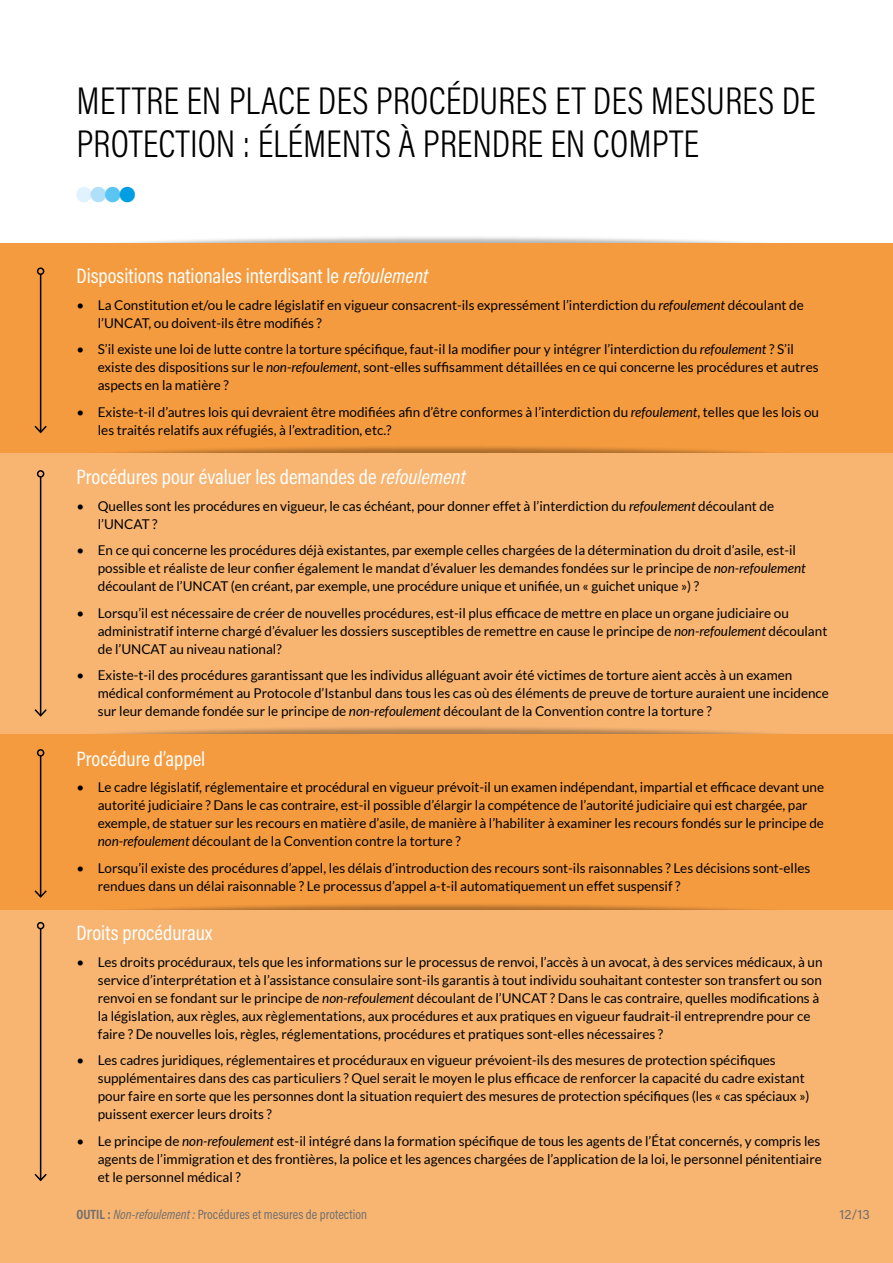
<style>
.page{position:relative;width:893px;height:1263px;background:#fff}
.page>*{position:absolute;margin:0;border:0;box-sizing:border-box;transform-origin:0 0}
.t1{font:300 39px/43.5px "Acumin Pro Cond";color:#000}
.t2{font:21px "Acumin Pro Cond";color:#fff}
.t3{font:13.5px/18px "Lato";color:#000}
.t4{font:13.5px "Acumin Pro Cond";color:#706f6f}
.t5{font:13.5px "Acumin Pro";color:#706f6f}
.s1{font-style:italic}
.s2{font-weight:700}
</style>
<div class="page">
<div style="left:54px;top:235px;width:773px;height:34px;background:#000;opacity:.3"></div>
<div style="left:0;top:244px;width:893px;height:406px;background:#f59b3f"></div>
<div style="left:54px;top:445px;width:773px;height:34px;background:#000;opacity:.3"></div>
<div style="left:0;top:453px;width:893px;height:323px;background:#f8b572"></div>
<div style="left:54px;top:725px;width:773px;height:34px;background:#000;opacity:.3"></div>
<div style="left:0;top:734px;width:893px;height:215px;background:#f59b3f"></div>
<div style="left:54px;top:902px;width:773px;height:34px;background:#000;opacity:.3"></div>
<div style="left:0;top:911px;width:893px;height:352px;background:#f8b572"></div>
<hr style="left:40px;top:274px;width:1px;height:158px;background:#000">
<svg style="left:34px;top:424px;width:13px;height:10px"></svg>
<div style="left:37px;top:267px;width:7px;height:8px;border:2px solid #000;border-radius:50%"></div>
<hr style="left:40px;top:477px;width:1px;height:239px;background:#000">
<svg style="left:34px;top:707px;width:13px;height:10px"></svg>
<div style="left:37px;top:470px;width:7px;height:8px;border:2px solid #000;border-radius:50%"></div>
<hr style="left:40px;top:756px;width:1px;height:141px;background:#000">
<svg style="left:34px;top:889px;width:13px;height:9px"></svg>
<div style="left:37px;top:749px;width:7px;height:7px;border:2px solid #000;border-radius:50%"></div>
<hr style="left:40px;top:929px;width:1px;height:251px;background:#000">
<svg style="left:34px;top:1172px;width:13px;height:10px"></svg>
<div style="left:37px;top:922px;width:7px;height:7px;border:2px solid #000;border-radius:50%"></div>
<h1 class="t1" style="left:77px;top:78px;width:741px">METTRE EN PLACE DES PROCÉDURES ET DES MESURES DE<br>PROTECTION : ÉLÉMENTS À PRENDRE EN COMPTE</h1>
<h2 class="t2" style="left:77px;top:262px;width:353px">Dispositions nationales interdisant le <span class="s1">refoulement</span></h2>
<p class="t3" style="left:98px;top:296px;width:707px;text-indent:-21px">• La Constitution et/ou le cadre législatif en vigueur consacrent-ils expressément l’interdiction du <span class="s1">refoulement</span> découlant de l’UNCAT, ou doivent-ils être modifiés ?</p>
<p class="t3" style="left:98px;top:340px;width:722px;text-indent:-21px">• S’il existe une loi de lutte contre la torture spécifique, faut-il la modifier pour y intégrer l’interdiction du <span class="s1">refoulement</span> ? S’il existe des dispositions sur le <span class="s1">non-refoulement</span>, sont-elles suffisamment détaillées en ce qui concerne les procédures et autres aspects en la matière ?</p>
<p class="t3" style="left:98px;top:403px;width:723px;text-indent:-21px">• Existe-t-il d’autres lois qui devraient être modifiées afin d’être conformes à l’interdiction du <span class="s1">refoulement</span>, telles que les lois ou les traités relatifs aux réfugiés, à l’extradition, etc.?</p>
<h2 class="t2" style="left:77px;top:463px;width:391px">Procédures pour évaluer les demandes de <span class="s1">refoulement</span></h2>
<p class="t3" style="left:98px;top:497px;width:678px;text-indent:-21px">• Quelles sont les procédures en vigueur, le cas échéant, pour donner effet à l’interdiction du <span class="s1">refoulement</span> découlant de l’UNCAT ?</p>
<p class="t3" style="left:98px;top:541px;width:709px;text-indent:-21px">• En ce qui concerne les procédures déjà existantes, par exemple celles chargées de la détermination du droit d’asile, est-il possible et réaliste de leur confier également le mandat d’évaluer les demandes fondées sur le principe de <span class="s1">non-refoulement </span>découlant de l’UNCAT (en créant, par exemple, une procédure unique et unifiée, un « guichet unique ») ?</p>
<p class="t3" style="left:98px;top:604px;width:731px;text-indent:-21px">• Lorsqu’il est nécessaire de créer de nouvelles procédures, est-il plus efficace de mettre en place un organe judiciaire ou administratif interne chargé d’évaluer les dossiers susceptibles de remettre en cause le principe de <span class="s1">non-refoulement</span> découlant de l’UNCAT au niveau national?</p>
<p class="t3" style="left:98px;top:666px;width:733px;text-indent:-21px">• Existe-t-il des procédures garantissant que les individus alléguant avoir été victimes de torture aient accès à un examen médical conformément au Protocole d’Istanbul dans tous les cas où des éléments de preuve de torture auraient une incidence sur leur demande fondée sur le principe de <span class="s1">non-refoulement</span> découlant de la Convention contre la torture ?</p>
<h2 class="t2" style="left:77px;top:745px;width:130px">Procédure d’appel</h2>
<p class="t3" style="left:98px;top:778px;width:728px;text-indent:-21px">• Le cadre législatif, réglementaire et procédural en vigueur prévoit-il un examen indépendant, impartial et efficace devant une autorité judiciaire ? Dans le cas contraire, est-il possible d’élargir la compétence de l’autorité judiciaire qui est chargée, par exemple, de statuer sur les recours en matière d’asile, de manière à l’habiliter à examiner les recours fondés sur le principe de <span class="s1">non-refoulement</span> découlant de la Convention contre la torture ?</p>
<p class="t3" style="left:98px;top:859px;width:714px;text-indent:-21px">• Lorsqu’il existe des procédures d’appel, les délais d’introduction des recours sont-ils raisonnables ? Les décisions sont-elles rendues dans un délai raisonnable ? Le processus d’appel a-t-il automatiquement un effet suspensif ?</p>
<h2 class="t2" style="left:77px;top:919px;width:137px">Droits procéduraux</h2>
<p class="t3" style="left:98px;top:953px;width:726px;text-indent:-21px">• Les droits procéduraux, tels que les informations sur le processus de renvoi, l’accès à un avocat, à des services médicaux, à un service d’interprétation et à l’assistance consulaire sont-ils garantis à tout individu souhaitant contester son transfert ou son renvoi en se fondant sur le principe de <span class="s1">non-refoulement</span> découlant de l’UNCAT ? Dans le cas contraire, quelles modifications à la législation, aux règles, aux règlementations, aux procédures et aux pratiques en vigueur faudrait-il entreprendre pour ce faire ? De nouvelles lois, règles, réglementations, procédures et pratiques sont-elles nécessaires ?</p>
<p class="t3" style="left:98px;top:1051px;width:713px;text-indent:-21px">• Les cadres juridiques, réglementaires et procéduraux en vigueur prévoient-ils des mesures de protection spécifiques supplémentaires dans des cas particuliers ? Quel serait le moyen le plus efficace de renforcer la capacité du cadre existant pour faire en sorte que les personnes dont la situation requiert des mesures de protection spécifiques (les « cas spéciaux ») puissent exercer leurs droits ?</p>
<p class="t3" style="left:98px;top:1132px;width:726px;text-align:justify;text-indent:-21px">• Le principe de <span class="s1">non-refoulement</span> est-il intégré dans la formation spécifique de tous les agents de l’État concernés, y compris les agents de l’immigration et des frontières, la police et les agences chargées de l’application de la loi, le personnel pénitentiaire et le personnel médical ?</p>
<p class="t4" style="left:77px;top:1206px;width:292px"><span class="s2">OUTIL :</span> <span class="s1">Non-refoulement :</span> Procédures et mesures de protection</p>
<p class="t5" style="left:839px;top:1205px;width:32px">12/13</p>
</div>
